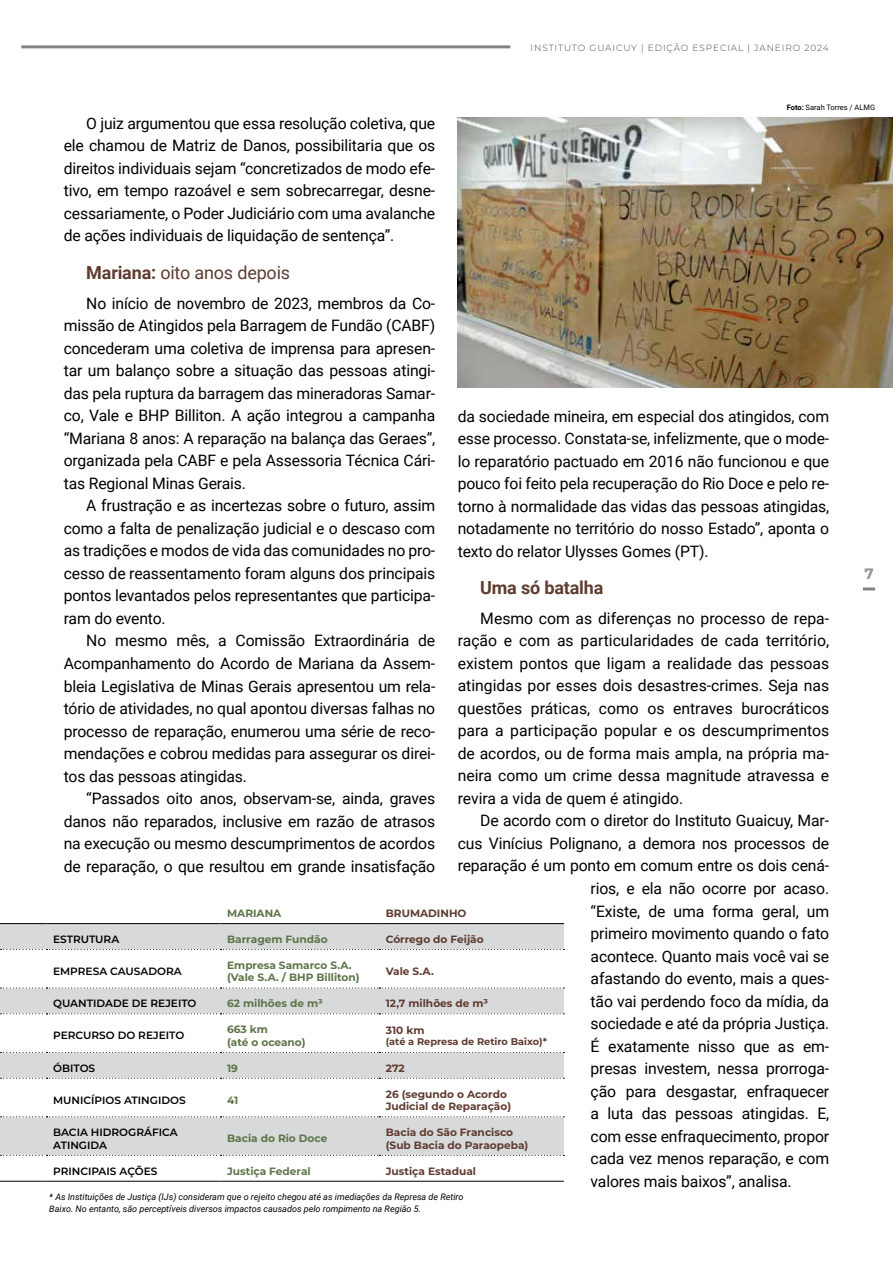
<style>
.page{position:relative;width:893px;height:1263px;background:#fff}
.page>*{position:absolute;margin:0;border:0;box-sizing:border-box;transform-origin:0 0}
.t1{font:18px "Roboto";letter-spacing:-.01em;color:#5f3c31}
.t2{font:700 18px "Roboto";letter-spacing:-.01em;color:#5f3c31}
.t3{font:15.75px/22.5px "Roboto";letter-spacing:-.01em;color:#000;text-align:justify}
.t4{font:700 15px "Montserrat";color:#939598}
.t5{font:700 10.65px/12.8px "Montserrat";color:#5f3b30}
.t6{font:600 10.65px/12.8px "Montserrat";color:#000}
.t7{font:700 10.65px/12.8px "Montserrat";color:#5c7547}
.t8{font:700 9.75px "Montserrat";color:#5f3b30}
.t9{font:italic 9px/12px "Roboto";color:#000}
.t10{font:300 9px "Montserrat";letter-spacing:.1em;color:#4a4a4d}
.t11{font:7.5px "Roboto";color:#000}
.s1{font-weight:700}
</style>
<div class="page">
<hr style="left:21px;top:45px;width:489px;height:3px;background:#808285">
<svg style="left:863px;top:587px;width:12px;height:3px"></svg>
<svg style="left:0;top:924px;width:564px;height:231px"></svg>
<svg style="left:0;top:949px;width:564px;height:1px"></svg>
<svg style="left:0;top:987px;width:564px;height:1px"></svg>
<svg style="left:0;top:1013px;width:564px;height:1px"></svg>
<svg style="left:0;top:1052px;width:564px;height:1px"></svg>
<svg style="left:0;top:1078px;width:564px;height:1px"></svg>
<svg style="left:0;top:1116px;width:564px;height:1px"></svg>
<svg style="left:0;top:1155px;width:564px;height:1px"></svg>
<hr style="left:0;top:1181px;width:46px;height:1px;background:#000">
<hr style="left:46px;top:1181px;width:174px;height:1px;background:#000">
<hr style="left:220px;top:1181px;width:159px;height:1px;background:#000">
<hr style="left:379px;top:1181px;width:185px;height:1px;background:#000">
<hr style="left:0;top:923px;width:46px;height:1px;background:#000">
<hr style="left:46px;top:923px;width:174px;height:1px;background:#000">
<hr style="left:220px;top:923px;width:159px;height:1px;background:#000">
<hr style="left:379px;top:923px;width:185px;height:1px;background:#000">
<img style="left:458px;top:117px;width:435px;height:270px">
<p class="t10" style="left:531px;top:42px;width:300px">INSTITUTO GUAICUY | EDIÇÃO ESPECIAL | JANEIRO 2024</p>
<p class="t11" style="left:787px;top:102px;width:90px"><span class="s1">Foto:</span> Sarah Torres / ALMG</p>
<p class="t3" style="left:64px;top:111px;width:373px;text-indent:23px">O juiz argumentou que essa resolução coletiva, que ele chamou de Matriz de Danos, possibilitaria que os direitos individuais sejam “concretizados de modo efe&shy;tivo, em tempo razoável e sem sobrecarregar, desne&shy;cessariamente, o Poder Judiciário com uma avalanche de ações individuais de liquidação de sentença”.</p>
<p class="t1" style="left:86px;top:260px;width:205px"><span class="s1">Mariana:</span> oito anos depois</p>
<p class="t3" style="left:64px;top:291px;width:373px;text-indent:23px">No início de novembro de 2023, membros da Co&shy;missão de Atingidos pela Barragem de Fundão (CABF) concederam uma coletiva de imprensa para apresen&shy;tar um balanço sobre a situação das pessoas atingi&shy;das pela ruptura da barragem das mineradoras Samar&shy;co, Vale e BHP Billiton. A ação integrou a campanha “Mariana 8 anos: A reparação na balança das Geraes”, organizada pela CABF e pela Assessoria Técnica Cári&shy;tas Regional Minas Gerais.</p>
<p class="t3" style="left:64px;top:494px;width:373px;text-indent:23px">A frustração e as incertezas sobre o futuro, assim como a falta de penalização judicial e o descaso com as tradições e modos de vida das comunidades no pro&shy;cesso de reassentamento foram alguns dos principais pontos levantados pelos representantes que participa&shy;ram do evento.</p>
<p class="t3" style="left:64px;top:629px;width:373px;text-indent:23px">No mesmo mês, a Comissão Extraordinária de Acompanhamento do Acordo de Mariana da Assem&shy;bleia Legislativa de Minas Gerais apresentou um rela&shy;tório de atividades, no qual apontou diversas falhas no processo de reparação, enumerou uma série de reco&shy;mendações e cobrou medidas para assegurar os direi&shy;tos das pessoas atingidas.</p>
<p class="t3" style="left:64px;top:787px;width:373px;text-indent:23px">“Passados oito anos, observam-se, ainda, graves danos não reparados, inclusive em razão de atrasos na execução ou mesmo descumprimentos de acordos de reparação, o que resultou em grande insatisfação</p>
<p class="t3" style="left:458px;top:404px;width:373px">da sociedade mineira, em especial dos atingidos, com esse processo. Constata-se, infelizmente, que o mode&shy;lo reparatório pactuado em 2016 não funcionou e que pouco foi feito pela recuperação do Rio Doce e pelo re&shy;torno à normalidade das vidas das pessoas atingidas, notadamente no território do nosso Estado”, aponta o texto do relator Ulysses Gomes (PT).</p>
<p class="t2" style="left:480px;top:575px;width:125px">Uma só batalha</p>
<p class="t3" style="left:458px;top:606px;width:373px;text-indent:23px">Mesmo com as diferenças no processo de repa&shy;ração e com as particularidades de cada território, existem pontos que ligam a realidade das pessoas atingidas por esses dois desastres-crimes. Seja nas questões práticas, como os entraves burocráticos para a participação popular e os descumprimentos de acordos, ou de forma mais ampla, na própria ma&shy;neira como um crime dessa magnitude atravessa e revira a vida de quem é atingido.</p>
<p class="t3" style="left:480px;top:809px;width:350px">De acordo com o diretor do Instituto Guaicuy, Mar-</p>
<p class="t3" style="left:458px;top:831px;width:373px">cus Vinícius Polignano, a demora nos processos de</p>
<p class="t3" style="left:458px;top:854px;width:373px">reparação é um ponto em comum entre os dois cená-</p>
<p class="t3" style="left:591px;top:876px;width:240px">rios, e ela não ocorre por acaso.</p>
<p class="t3" style="left:591px;top:899px;width:240px">“Existe, de uma forma geral, um</p>
<p class="t3" style="left:591px;top:921px;width:240px">primeiro movimento quando o fato</p>
<p class="t3" style="left:591px;top:944px;width:240px">acontece. Quanto mais você vai se</p>
<p class="t3" style="left:591px;top:966px;width:240px">afastando do evento, mais a ques-</p>
<p class="t3" style="left:591px;top:989px;width:240px">tão vai perdendo foco da mídia, da</p>
<p class="t3" style="left:591px;top:1011px;width:240px">sociedade e até da própria Justiça.</p>
<p class="t3" style="left:591px;top:1034px;width:240px">É exatamente nisso que as em-</p>
<p class="t3" style="left:591px;top:1057px;width:240px">presas investem, nessa prorroga-</p>
<p class="t3" style="left:591px;top:1079px;width:240px">ção para desgastar, enfraquecer</p>
<p class="t3" style="left:591px;top:1102px;width:240px">a luta das pessoas atingidas. E,</p>
<p class="t3" style="left:591px;top:1124px;width:240px">com esse enfraquecimento, propor</p>
<p class="t3" style="left:591px;top:1147px;width:240px">cada vez menos reparação, e com</p>
<p class="t3" style="left:591px;top:1169px;width:203px">valores mais baixos”, analisa.</p>
<p class="t7" style="left:227px;top:906px;width:56px">MARIANA</p>
<p class="t5" style="left:386px;top:906px;width:82px">BRUMADINHO</p>
<p class="t6" style="left:53px;top:932px;width:68px">ESTRUTURA</p>
<p class="t7" style="left:227px;top:932px;width:102px">Barragem Fundão</p>
<p class="t5" style="left:386px;top:932px;width:99px">Córrego do Feijão</p>
<p class="t6" style="left:53px;top:964px;width:130px">EMPRESA CAUSADORA</p>
<p class="t7" style="left:227px;top:958px;width:134px">Empresa Samarco S.A. (Vale S.A. / BHP Billiton)</p>
<p class="t5" style="left:386px;top:964px;width:49px">Vale S.A.</p>
<p class="t6" style="left:53px;top:996px;width:145px">QUANTIDADE DE REJEITO</p>
<p class="t7" style="left:227px;top:996px;width:97px">62 milhões de m³</p>
<p class="t5" style="left:386px;top:996px;width:104px">12,7 milhões de m³</p>
<p class="t6" style="left:53px;top:1029px;width:133px">PERCURSO DO REJEITO</p>
<p class="t7" style="left:227px;top:1022px;width:80px">663 km<br>(até o oceano)</p>
<p class="t5" style="left:386px;top:1023px;width:40px">310 km</p>
<p class="t8" style="left:386px;top:1035px;width:163px">(até a Represa de Retiro Baixo)*</p>
<p class="t6" style="left:53px;top:1061px;width:44px">ÓBITOS</p>
<p class="t7" style="left:227px;top:1061px;width:12px">19</p>
<p class="t5" style="left:386px;top:1061px;width:21px">272</p>
<p class="t6" style="left:53px;top:1093px;width:134px">MUNICÍPIOS ATINGIDOS</p>
<p class="t7" style="left:227px;top:1093px;width:13px">41</p>
<p class="t5" style="left:386px;top:1087px;width:127px">26 (segundo o Acordo<br>Judicial de Reparação)</p>
<p class="t6" style="left:53px;top:1125px;width:126px">BACIA HIDROGRÁFICA<br>ATINGIDA</p>
<p class="t7" style="left:227px;top:1132px;width:102px">Bacia do Rio Doce</p>
<p class="t5" style="left:386px;top:1125px;width:144px">Bacia do São Francisco (Sub Bacia do Paraopeba)</p>
<p class="t6" style="left:53px;top:1164px;width:106px">PRINCIPAIS AÇÕES</p>
<p class="t7" style="left:227px;top:1164px;width:85px">Justiça Federal</p>
<p class="t5" style="left:386px;top:1164px;width:92px">Justiça Estadual</p>
<p class="t9" style="left:49px;top:1190px;width:416px">* As Instituições de Justiça (IJs) consideram que o rejeito chegou até as imediações da Represa de Retiro<br>Baixo. No entanto, são perceptíveis diversos impactos causados pelo rompimento na Região 5.</p>
<p class="t4" style="left:864px;top:562px;width:11px">7</p>
</div>
